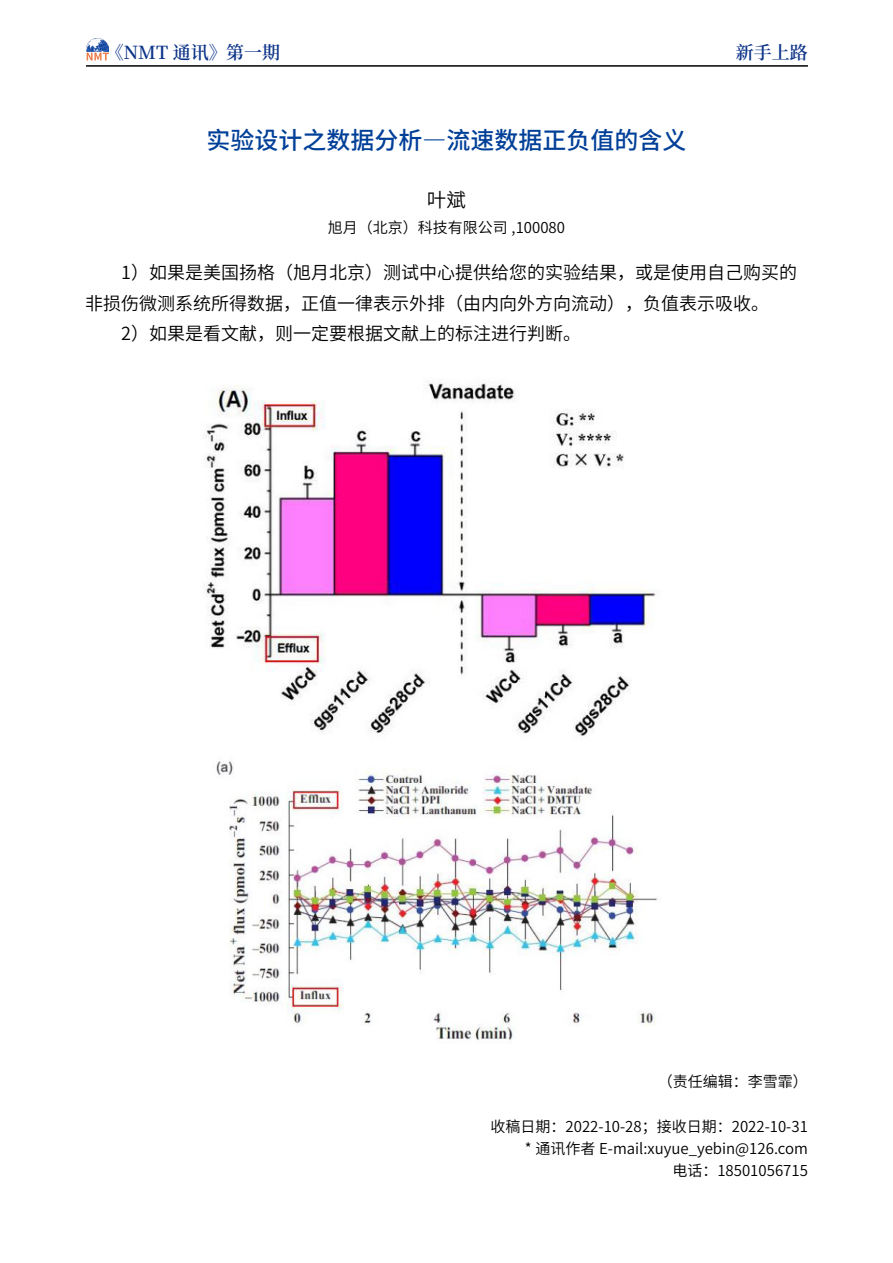
<style>
.page{position:relative;width:893px;height:1263px;background:#fff}
.page>*{position:absolute;margin:0;border:0;box-sizing:border-box;transform-origin:0 0}
.t1{font:500 24px "Source Han Sans CN";color:#003f98}
.t2{font:19.5px "Source Han Sans CN";color:#000}
.t3{font:18px "Source Han Sans CN";color:#000}
.t4{font:600 18px "Source Han Serif CN";color:#0c3388}
.t5{font:15px/22.2px "Source Han Sans CN";color:#000;text-align:right}
</style>
<div class="page">
<hr style="left:86px;top:65px;width:722px;height:2px;background:#000">
<img style="left:86px;top:39px;width:22px;height:22px">
<img style="left:206px;top:382px;width:450px;height:354px">
<img style="left:216px;top:761px;width:443px;height:279px">
<p class="t4" style="left:106px;top:42px;width:176px">《NMT 通讯》第一期</p>
<h1 class="t1" style="left:206px;top:126px;width:482px">实验设计之数据分析—流速数据正负值的含义</h1>
<h2 class="t2" style="left:427px;top:189px;width:40px">叶斌</h2>
<p class="t5" style="left:328px;top:217px;width:239px">旭月（北京）科技有限公司 ,100080</p>
<p class="t4" style="left:736px;top:42px;width:73px">新手上路</p>
<p class="t3" style="left:121px;top:263px;width:677px">1）如果是美国扬格（旭月北京）测试中心提供给您的实验结果，或是使用自己购买的</p>
<p class="t3" style="left:85px;top:293px;width:686px">非损伤微测系统所得数据，正值一律表示外排（由内向外方向流动），负值表示吸收。</p>
<p class="t3" style="left:121px;top:323px;width:461px">2）如果是看文献，则一定要根据文献上的标注进行判断。</p>
<p class="t5" style="left:658px;top:1071px;width:151px">（责任编辑：李雪霏）</p>
<p class="t5" style="left:491px;top:1115px;width:319px">收稿日期：2022-10-28；接收日期：2022-10-31 * 通讯作者 E-mail:xuyue_yebin@126.com<br>电话：18501056715</p>
</div>
